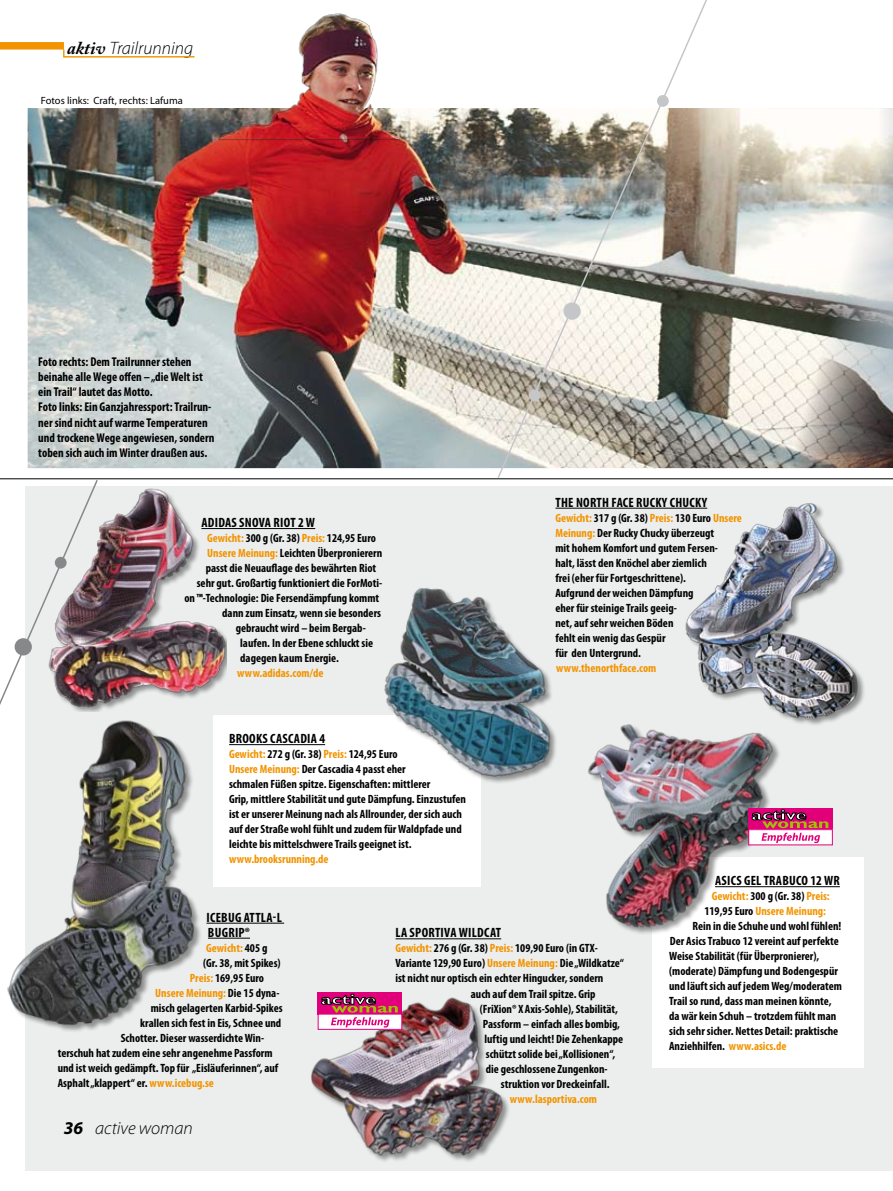
<style>
.page{position:relative;width:893px;height:1191px;background:#fff}
.page>*{position:absolute;margin:0;border:0;box-sizing:border-box;transform-origin:0 0}
.t1{font:italic 300 18px "Myriad Pro";color:#000}
.t2{font:700 condensed 13.5px/15px "Myriad Pro";letter-spacing:.02em;color:#000}
.t3{font:700 condensed 12.75px/15.3px "Myriad Pro";color:#000}
.t4{font:700 condensed 12px/15px "Myriad Pro";color:#000}
.t5{font:700 condensed 12px "Myriad Pro";color:#f29400}
.t6{font:10.5px "Myriad Pro";color:#000}
.s1{font-family:"Adobe Caslon Pro";font-weight:700}
.s2{color:#f29400}
.s3{color:#000}
.s4{font-weight:700}
</style>
<div class="page">
<div style="left:26px;top:486px;width:867px;height:684px;background:#eceded"></div>
<svg style="left:0;top:479px;width:99px;height:228px"></svg>
<div style="left:15px;top:638px;width:17px;height:17px;background:#87888a;border-radius:50%"></div>
<img style="left:28px;top:108px;width:865px;height:360px">
<img style="left:211px;top:13px;width:283px;height:214px">
<hr style="left:0;top:478px;width:893px;height:1px;background:#000">
<svg style="left:496px;top:0;width:275px;height:480px"></svg>
<div style="left:563px;top:302px;width:18px;height:18px;background:#c5c6c8;border-radius:50%"></div>
<div style="left:529px;top:389px;width:11px;height:12px;background:#c5c6c8;border-radius:50%"></div>
<div style="left:657px;top:95px;width:12px;height:12px;background:#c5c6c8;border-radius:50%"></div>
<img style="left:43px;top:486px;width:188px;height:221px">
<div style="left:213px;top:715px;width:267px;height:171px;background:#fff"></div>
<div style="left:653px;top:857px;width:211px;height:210px;background:#fff"></div>
<div style="left:0;top:42px;width:64px;height:8px;background:#f29400"></div>
<svg style="left:63px;top:49px;width:132px;height:8px"></svg>
<img style="left:7px;top:707px;width:213px;height:337px">
<img style="left:384px;top:588px;width:145px;height:200px">
<img style="left:523px;top:659px;width:305px;height:291px">
<hr style="left:206px;top:922px;width:78px;height:1px;background:#000">
<hr style="left:208px;top:937px;width:42px;height:1px;background:#000">
<hr style="left:229px;top:744px;width:96px;height:1px;background:#000">
<hr style="left:715px;top:886px;width:125px;height:1px;background:#000">
<hr style="left:201px;top:528px;width:114px;height:1px;background:#000">
<img style="left:279px;top:948px;width:275px;height:223px">
<hr style="left:396px;top:938px;width:105px;height:1px;background:#000">
<div style="left:686px;top:503px;width:180px;height:223px;background:#000;opacity:.4"></div>
<img style="left:676px;top:503px;width:186px;height:219px">
<hr style="left:555px;top:508px;width:152px;height:1px;background:#000">
<div style="left:748px;top:808px;width:85px;height:22px;background:#e2007a"></div>
<div style="left:749px;top:829px;width:83px;height:16px;background:#fff"></div>
<div style="left:748px;top:829px;width:85px;height:16px;border:1px solid #e2007a"></div>
<svg style="left:752px;top:809px;width:76px;height:34px"></svg>
<div style="left:318px;top:992px;width:84px;height:23px;background:#e2007a"></div>
<div style="left:318px;top:1014px;width:84px;height:15px;background:#fff"></div>
<svg style="left:321px;top:994px;width:77px;height:33px"></svg>
<h1 class="t1" style="left:67px;top:38px;width:127px"><span class="s1">aktiv</span> Trailrunning</h1>
<p class="t6" style="left:41px;top:94px;width:143px">Fotos links: Craft, rechts: Lafuma</p>
<p class="t3" style="left:38px;top:353px;width:178px">Foto rechts: Dem Trailrunner stehen beinahe alle Wege offen – „die Welt ist ein Trail“ lautet das Motto.<br>Foto links: Ein Ganzjahressport: Trailrun&shy;ner sind nicht auf warme Temperaturen und trockene Wege angewiesen, sondern toben sich auch im Winter draußen aus.</p>
<p class="t2" style="left:201px;top:515px;width:115px">Adidas Snova Riot 2 W</p>
<p class="t4" style="left:207px;top:530px;width:170px"><span class="s2">Gewicht:</span> 300 g (Gr. 38) <span class="s2">Preis:</span> 124,95 Euro</p>
<p class="t4" style="left:207px;top:545px;width:176px"><span class="s2">Unsere Meinung:</span> Leichten Überpronierern</p>
<p class="t4" style="left:206px;top:560px;width:172px">passt die Neuauflage des bewährten Riot</p>
<p class="t4" style="left:197px;top:575px;width:187px">sehr gut. Großartig funktioniert die ForMoti-</p>
<p class="t4" style="left:184px;top:590px;width:196px">on™-Technologie: Die Fersendämpfung kommt</p>
<p class="t4" style="left:222px;top:605px;width:160px">dann zum Einsatz, wenn sie besonders</p>
<p class="t4" style="left:236px;top:620px;width:132px">gebraucht wird – beim Bergab-</p>
<p class="t4" style="left:240px;top:635px;width:134px">laufen. In der Ebene schluckt sie</p>
<p class="t4" style="left:240px;top:650px;width:100px">dagegen kaum Energie.</p>
<p class="t5" style="left:237px;top:666px;width:88px">www.adidas.com/de</p>
<p class="t2" style="left:229px;top:731px;width:21px">Brooks</p>
<p class="t2" style="left:270px;top:731px;width:56px">Cascadia 4</p>
<p class="t4" style="left:229px;top:746px;width:239px"><span class="s2">Gewicht:</span> 272 g (Gr. 38) <span class="s2">Preis:</span> 124,95 Euro<br><span class="s2">Unsere Meinung:</span> Der Cascadia 4 passt eher<br>schmalen Füßen spitze. Eigenschaften: mittlerer<br>Grip, mittlere Stabilität und gute Dämpfung. Einzustufen ist er unserer Meinung nach als Allrounder, der sich auch auf der Straße wohl fühlt und zudem für Waldpfade und leichte bis mittelschwere Trails geeignet ist.</p>
<p class="t5" style="left:229px;top:852px;width:101px">www.brooksrunning.de</p>
<p class="t2" style="left:555px;top:494px;width:88px">The North Face Ruck</p>
<p class="t2" style="left:662px;top:494px;width:21px">y Chuck</p>
<p class="t2" style="left:702px;top:494px;width:7px">y</p>
<p class="t4" style="left:555px;top:510px;width:188px"><span class="s2">Gewicht:</span> 317 g (Gr. 38) <span class="s2">Preis:</span> 130 Euro <span class="s2">Unsere<br>Meinung:</span> Der Rucky Chucky überzeugt<br>mit hohem Komfort und gutem Fersen-<br>halt, lässt den Knöchel aber ziemlich<br>frei (eher für Fortgeschrittene).<br>Aufgrund der weichen Dämpfung<br>eher für steinige Trails geeig-<br>net, auf sehr weichen Böden<br>fehlt ein wenig das Gespür<br>für den Untergrund.</p>
<p class="t5" style="left:556px;top:660px;width:102px">www.thenorthface.com</p>
<p class="t2" style="left:206px;top:909px;width:76px">Icebug ATTLA-L<br>BUGrip®</p>
<p class="t5" style="left:206px;top:940px;width:63px">Gewicht: <span class="s3">405 g</span></p>
<p class="t4" style="left:203px;top:955px;width:79px">(Gr. 38, mit Spikes)</p>
<p class="t4" style="left:190px;top:970px;width:76px"><span class="s2">Preis:</span> 169,95 Euro</p>
<p class="t5" style="left:155px;top:985px;width:126px">Unsere Meinung: <span class="s3">Die 15 dyna-</span></p>
<p class="t4" style="left:151px;top:1000px;width:133px">misch gelagerten Karbid-Spikes</p>
<p class="t4" style="left:140px;top:1015px;width:142px">krallen sich fest in Eis, Schnee und</p>
<p class="t4" style="left:121px;top:1030px;width:145px">Schotter. Dieser wasserdichte Win-</p>
<p class="t4" style="left:58px;top:1045px;width:216px">terschuh hat zudem eine sehr angenehme Passform</p>
<p class="t4" style="left:58px;top:1060px;width:223px">und ist weich gedämpft. Top für „Eisläuferinnen“, auf</p>
<p class="t4" style="left:58px;top:1075px;width:158px">Asphalt „klappert“ er. <span class="s2">www.icebug.se</span></p>
<h1 class="t1" style="left:64px;top:1118px;width:131px"><span class="s4">36</span> active woman</h1>
<p class="t2" style="left:396px;top:925px;width:106px">La Sportiva Wildcat</p>
<p class="t4" style="left:395px;top:940px;width:204px"><span class="s2">Gewicht:</span> 276 g (Gr. 38) <span class="s2">Preis:</span> 109,90 Euro (in GTX-</p>
<p class="t4" style="left:395px;top:955px;width:230px">Variante 129,90 Euro) <span class="s2">Unsere Meinung:</span> Die „Wildkatze“</p>
<p class="t4" style="left:395px;top:970px;width:210px">ist nicht nur optisch ein echter Hingucker, sondern</p>
<p class="t4" style="left:471px;top:985px;width:126px">auch auf dem Trail spitze. Grip</p>
<p class="t4" style="left:480px;top:1000px;width:140px">(FriXion® X Axis-Sohle), Stabilität,</p>
<p class="t4" style="left:483px;top:1015px;width:139px">Passform – einfach alles bombig,</p>
<p class="t4" style="left:484px;top:1030px;width:140px">luftig und leicht! Die Zehenkappe</p>
<p class="t4" style="left:486px;top:1045px;width:131px">schützt solide bei „Kollisionen“,</p>
<p class="t4" style="left:486px;top:1060px;width:123px">die geschlossene Zungenkon-</p>
<p class="t4" style="left:501px;top:1075px;width:110px">struktion vor Dreckeinfall.</p>
<p class="t5" style="left:510px;top:1091px;width:89px">www.lasportiva.com</p>
<p class="t2" style="left:715px;top:873px;width:75px">Asics Gel Trabuco</p>
<p class="t2" style="left:810px;top:873px;width:30px">12 WR</p>
<p class="t5" style="left:712px;top:889px;width:119px">Gewicht: <span class="s3">300 g (Gr. 38)</span> Preis:</p>
<p class="t5" style="left:704px;top:904px;width:123px"><span class="s3">119,95 Euro</span> Unsere Meinung:</p>
<p class="t4" style="left:692px;top:918px;width:150px">Rein in die Schuhe und wohl fühlen!</p>
<p class="t4" style="left:670px;top:933px;width:170px">Der Asics Trabuco 12 vereint auf perfekte</p>
<p class="t4" style="left:669px;top:948px;width:152px">Weise Stabilität (für Überpronierer),</p>
<p class="t4" style="left:669px;top:963px;width:170px">(moderate) Dämpfung und Bodengespür</p>
<p class="t4" style="left:669px;top:978px;width:174px">und läuft sich auf jedem Weg/moderatem</p>
<p class="t4" style="left:669px;top:993px;width:164px">Trail so rund, dass man meinen könnte,</p>
<p class="t4" style="left:669px;top:1008px;width:169px">da wär kein Schuh – trotzdem fühlt man</p>
<p class="t4" style="left:669px;top:1023px;width:171px">sich sehr sicher. Nettes Detail: praktische</p>
<p class="t4" style="left:669px;top:1038px;width:119px">Anziehhilfen. <span class="s2">www.asics.de</span></p>
</div>
